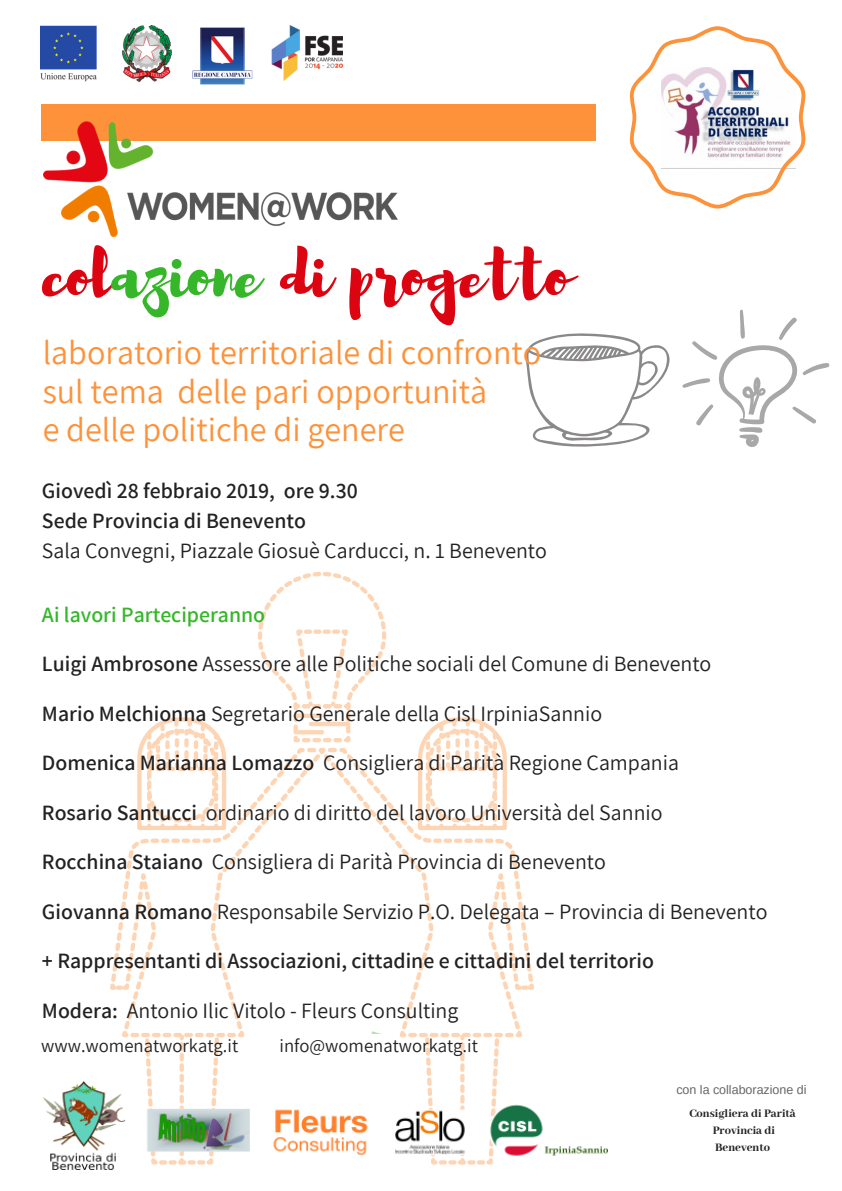
<style>
.page{position:relative;width:842px;height:1191px;background:#fff}
.page>*{position:absolute;margin:0;border:0;box-sizing:border-box;transform-origin:0 0}
.t1{font:65.5px "Brusher";color:#dd0412}
.t2{font:34.1px/38.2px "Assistant";color:#fd923a}
.t3{font:21.8px "Assistant";color:#222}
.t4{font:600 21.8px/30px "Assistant";color:#222}
.t5{font:600 21.8px "Assistant";color:#35b729}
.t6{font:18.7px "Assistant";color:#222}
.t7{font:800 12.5px/17.2px "Abhaya Libre";color:#222;text-align:center}
.t8{font:12.5px "Arimo";color:#666}
.s1{color:#35b729}
.s2{font-weight:600}
</style>
<div class="page">
<svg style="left:110px;top:572px;width:424px;height:508px"></svg>
<svg style="left:525px;top:333px;width:145px;height:114px"></svg>
<img style="left:40px;top:25px;width:303px;height:35px">
<svg style="left:630px;top:26px;width:175px;height:182px"></svg>
<div style="left:41px;top:104px;width:554px;height:36px;background:#fd923a"></div>
<img style="left:40px;top:60px;width:424px;height:178px">
<img style="left:43px;top:1080px;width:564px;height:89px">
<svg style="left:682px;top:310px;width:147px;height:137px"></svg>
<h1 class="t1" style="left:42px;top:232px;width:530px">col<span class="s1">azione</span> di progetto</h1>
<h2 class="t2" style="left:43px;top:333px;width:500px">laboratorio territoriale di confronto sul tema delle pari opportunità<br>e delle politiche di genere</h2>
<p class="t4" style="left:42px;top:475px;width:317px">Giovedì 28 febbraio 2019, ore 9.30<br>Sede Provincia di Benevento</p>
<p class="t3" style="left:42px;top:536px;width:506px">Sala Convegni, Piazzale Giosuè Carducci, n. 1 Benevento</p>
<p class="t5" style="left:42px;top:599px;width:225px">Ai lavori Parteciperanno</p>
<p class="t3" style="left:42px;top:649px;width:671px"><span class="s2">Luigi Ambrosone</span> Assessore alle Politiche sociali del Comune di Benevento</p>
<p class="t3" style="left:42px;top:698px;width:562px"><span class="s2">Mario Melchionna</span> Segretario Generale della Cisl IrpiniaSannio</p>
<p class="t3" style="left:42px;top:748px;width:638px"><span class="s2">Domenica Marianna Lomazzo</span> Consigliera di Parità Regione Campania</p>
<p class="t3" style="left:42px;top:797px;width:622px"><span class="s2">Rosario Santucci</span> ordinario di diritto del lavoro Università del Sannio</p>
<p class="t3" style="left:42px;top:847px;width:565px"><span class="s2">Rocchina Staiano</span> Consigliera di Parità Provincia di Benevento</p>
<p class="t3" style="left:42px;top:896px;width:727px"><span class="s2">Giovanna Romano</span> Responsabile Servizio P.O. Delegata – Provincia di Benevento</p>
<p class="t4" style="left:42px;top:945px;width:613px">+ Rappresentanti di Associazioni, cittadine e cittadini del territorio</p>
<p class="t3" style="left:42px;top:995px;width:418px"><span class="s2">Modera:</span> Antonio Ilic Vitolo - Fleurs Consulting</p>
<p class="t6" style="left:41px;top:1033px;width:198px">www.womenatworkatg.it</p>
<p class="t6" style="left:279px;top:1033px;width:200px">info@womenatworkatg.it</p>
<p class="t8" style="left:676px;top:1082px;width:132px">con la collaborazione di</p>
<p class="t7" style="left:689px;top:1105px;width:108px">Consigliera di Parità<br>Provincia di<br>Benevento</p>
</div>
